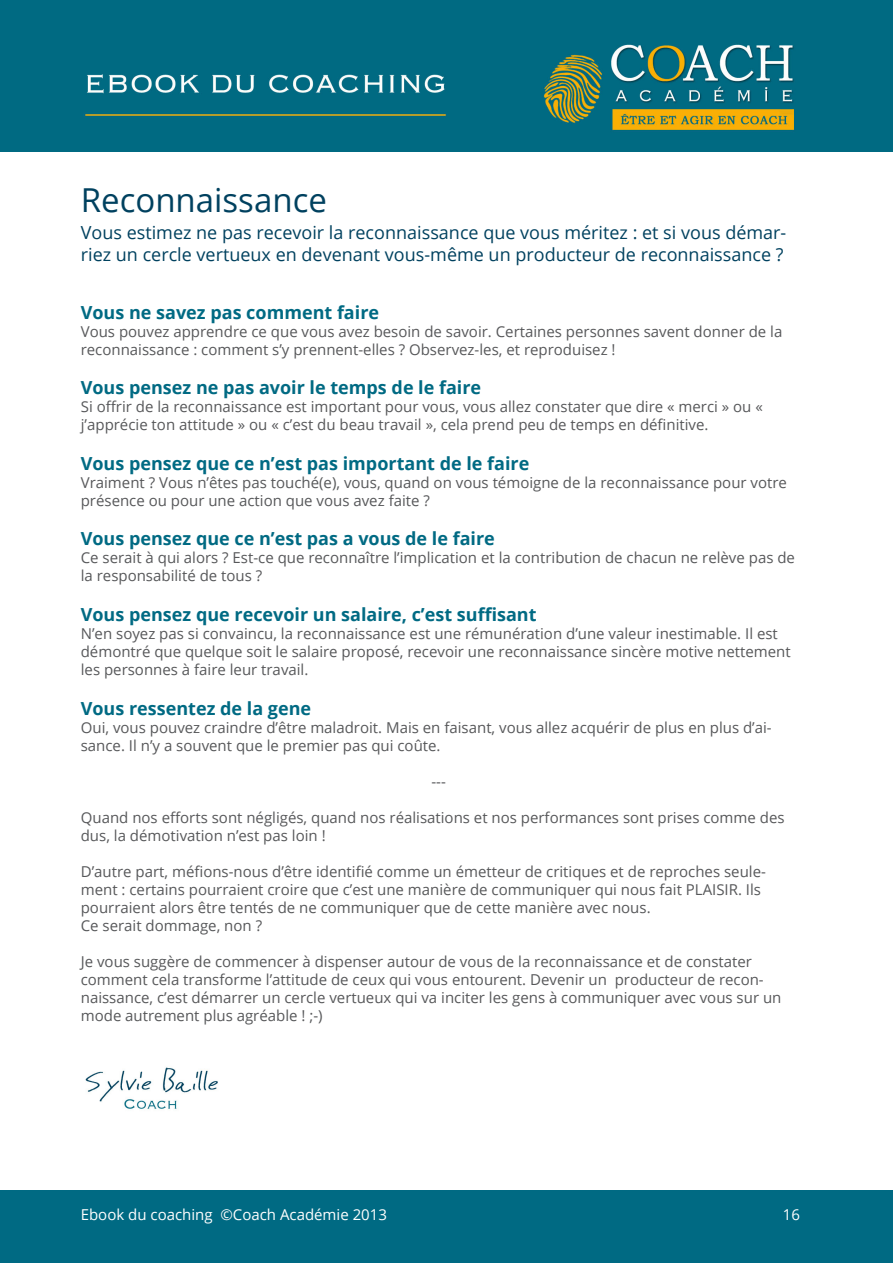
<style>
.page{position:relative;width:893px;height:1263px;background:#fff}
.page>*{position:absolute;margin:0;border:0;box-sizing:border-box;transform-origin:0 0}
.t1{font:33px "Open Sans";color:#00415f}
.t2{font:700 18px "Open Sans";color:#006a83}
.t3{font:18px/21.6px "Open Sans";color:#00415f}
.t4{font:15px/18px "Open Sans";color:#57585a}
.t5{font:15px "Open Sans";color:#fff}
</style>
<div class="page">
<img style="left:0;top:0;width:893px;height:152px">
<div style="left:0;top:1191px;width:893px;height:72px;background:#006a83"></div>
<img style="left:85px;top:1067px;width:133px;height:42px">
<h1 class="t1" style="left:81px;top:178px;width:248px">Reconnaissance</h1>
<p class="t3" style="left:81px;top:222px;width:707px">Vous estimez ne pas recevoir la reconnaissance que vous méritez : et si vous démar&shy;riez un cercle vertueux en devenant vous-même un producteur de reconnaissance ?</p>
<p class="t2" style="left:81px;top:299px;width:300px">Vous ne savez pas comment faire</p>
<p class="t4" style="left:81px;top:322px;width:703px">Vous pouvez apprendre ce que vous avez besoin de savoir. Certaines personnes savent donner de la reconnaissance : comment s’y prennent-elles ? Observez-les, et reproduisez !</p>
<p class="t2" style="left:81px;top:375px;width:402px">Vous pensez ne pas avoir le temps de le faire</p>
<p class="t4" style="left:81px;top:397px;width:684px">Si offrir de la reconnaissance est important pour vous, vous allez constater que dire « merci » ou « j’apprécie ton attitude » ou « c’est du beau travail », cela prend peu de temps en définitive.</p>
<p class="t2" style="left:81px;top:450px;width:450px">Vous pensez que ce n’est pas important de le faire</p>
<p class="t4" style="left:81px;top:473px;width:708px">Vraiment ? Vous n’êtes pas touché(e), vous, quand on vous témoigne de la reconnaissance pour votre présence ou pour une action que vous avez faite ?</p>
<p class="t2" style="left:81px;top:526px;width:416px">Vous pensez que ce n’est pas a vous de le faire</p>
<p class="t4" style="left:81px;top:549px;width:716px">Ce serait à qui alors ? Est-ce que reconnaître l’implication et la contribution de chacun ne relève pas de la responsabilité de tous ?</p>
<p class="t2" style="left:81px;top:602px;width:457px">Vous pensez que recevoir un salaire, c’est suffisant</p>
<p class="t4" style="left:81px;top:624px;width:711px">N’en soyez pas si convaincu, la reconnaissance est une rémunération d’une valeur inestimable. Il est démontré que quelque soit le salaire proposé, recevoir une reconnaissance sincère motive nettement les personnes à faire leur travail.</p>
<p class="t2" style="left:81px;top:695px;width:232px">Vous ressentez de la gene</p>
<p class="t4" style="left:81px;top:718px;width:692px">Oui, vous pouvez craindre d’être maladroit. Mais en faisant, vous allez acquérir de plus en plus d’ai&shy;sance. Il n’y a souvent que le premier pas qui coûte.</p>
<p class="t4" style="left:431px;top:772px;width:16px">---</p>
<p class="t4" style="left:81px;top:808px;width:705px">Quand nos efforts sont négligés, quand nos réalisations et nos performances sont prises comme des dus, la démotivation n’est pas loin !</p>
<p class="t4" style="left:81px;top:862px;width:687px">D’autre part, méfions-nous d’être identifié comme un émetteur de critiques et de reproches seule&shy;ment : certains pourraient croire que c’est une manière de communiquer qui nous fait PLAISIR. Ils pourraient alors être tentés de ne communiquer que de cette manière avec nous.<br>Ce serait dommage, non ?</p>
<p class="t4" style="left:81px;top:952px;width:702px">Je vous suggère de commencer à dispenser autour de vous de la reconnaissance et de constater comment cela transforme l’attitude de ceux qui vous entourent. Devenir un producteur de recon&shy;naissance, c’est démarrer un cercle vertueux qui va inciter les gens à communiquer avec vous sur un mode autrement plus agréable ! ;-)</p>
<p class="t5" style="left:81px;top:1204px;width:308px">Ebook du coaching ©Coach Académie 2013</p>
<p class="t5" style="left:783px;top:1204px;width:19px">16</p>
</div>
